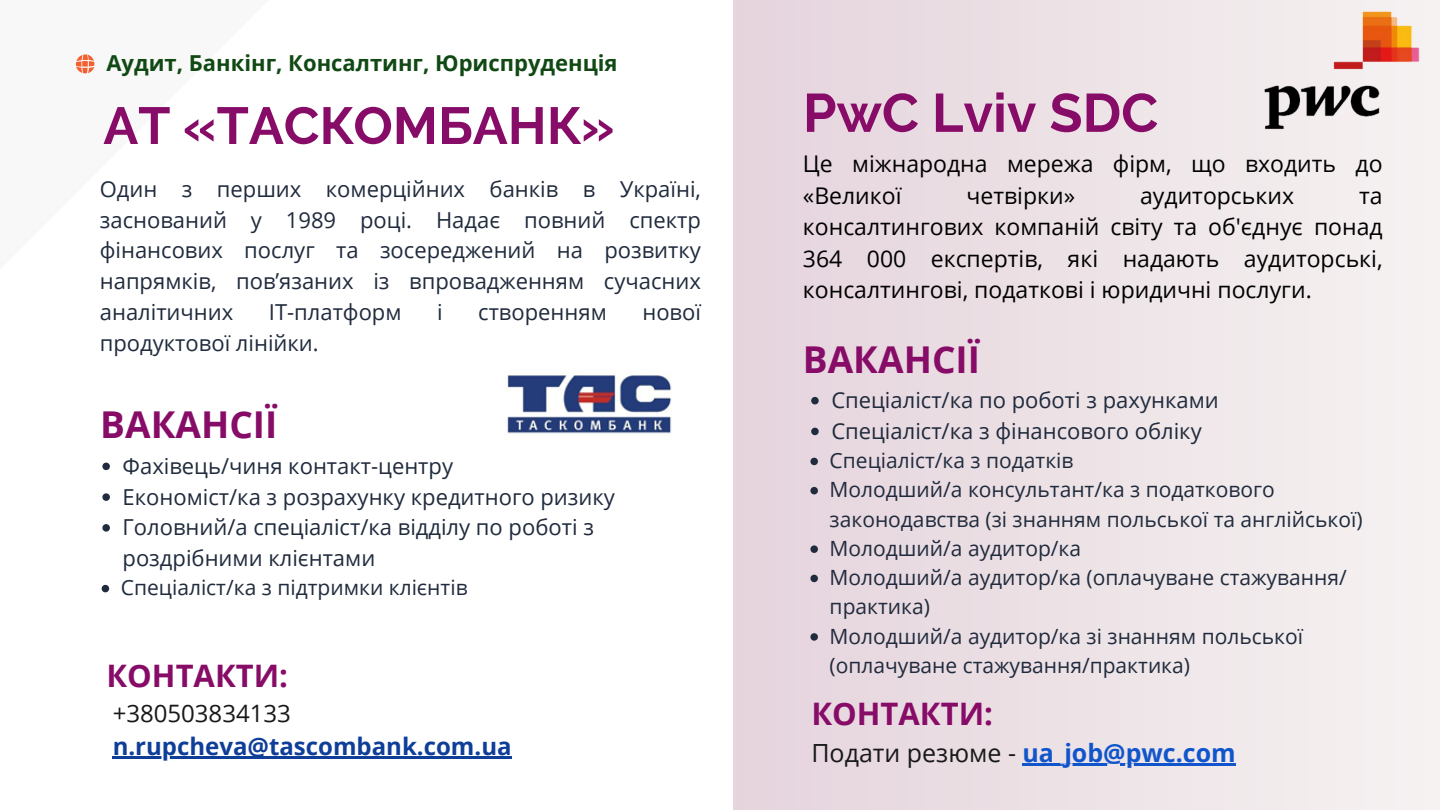
<style>
.page{position:relative;width:1440px;height:810px;background:#fff}
.page>*{position:absolute;margin:0;border:0;box-sizing:border-box;transform-origin:0 0}
.t1{font:700 54px "Raleway";color:#870c68}
.t2{font:700 52px "Raleway";color:#870c68}
.t3{font:700 37px "Open Sans";color:#870c68}
.t4{font:700 31px "Open Sans";color:#870c68}
.t5{font:700 25px "Open Sans";color:#15c}
.t6{font:700 24px "Open Sans";color:#0f3e99}
.t7{font:24px "Open Sans";color:#181818}
.t8{font:23px/31.5px "Open Sans";color:#000}
.t9{font:22px/30.8px "Open Sans";color:#202b3d;text-align:justify}
.t10{font:700 22px "Open Sans";color:#114914}
.t11{font:21px/29.2px "Open Sans";color:#202b3d}
.s1{font-weight:400;color:#181818}
</style>
<div class="page">
<svg style="left:76px;top:54px;width:18px;height:19px"></svg>
<div style="left:733px;top:0;width:706px;height:810px;background:linear-gradient(to right,#e5d3dc,#f6f2f1)"></div>
<img style="left:506px;top:373px;width:166px;height:61px">
<img style="left:1258px;top:0;width:168px;height:165px">
<svg style="left:102px;top:463px;width:8px;height:7px"></svg>
<svg style="left:102px;top:493px;width:8px;height:8px"></svg>
<svg style="left:102px;top:524px;width:8px;height:8px"></svg>
<svg style="left:102px;top:585px;width:7px;height:7px"></svg>
<hr style="left:113px;top:756px;width:399px;height:3px;background:#0f3e99">
<svg style="left:811px;top:397px;width:8px;height:7px"></svg>
<svg style="left:811px;top:428px;width:8px;height:7px"></svg>
<svg style="left:810px;top:458px;width:8px;height:7px"></svg>
<svg style="left:810px;top:487px;width:8px;height:7px"></svg>
<svg style="left:810px;top:545px;width:8px;height:8px"></svg>
<svg style="left:810px;top:575px;width:8px;height:7px"></svg>
<svg style="left:810px;top:633px;width:8px;height:8px"></svg>
<hr style="left:1023px;top:764px;width:213px;height:2px;background:#15c">
<p class="t10" style="left:106px;top:48px;width:513px">Аудит, Банкінг, Консалтинг, Юриспруденція</p>
<h5 class="t2" style="left:103px;top:95px;width:513px">АТ «ТАСКОМБАНК»</h5>
<h1 class="t9" style="left:100px;top:173px;width:603px">Один з перших комерційних банків в Україні, заснований у 1989 році. Надає повний спектр фінансових послуг та зосереджений на розвитку напрямків, пов’язаних із впровадженням сучасних аналітичних</h1>
<h1 class="t9" style="left:269px;top:296px;width:134px">IT-платформ</h1>
<h1 class="t9" style="left:437px;top:296px;width:7px">і</h1>
<h1 class="t9" style="left:478px;top:296px;width:130px">створенням</h1>
<h1 class="t9" style="left:642px;top:296px;width:60px">нової</h1>
<h1 class="t9" style="left:100px;top:327px;width:220px">продуктової лінійки.</h1>
<p class="t3" style="left:100px;top:399px;width:179px">ВАКАНСІЇ</p>
<p class="t9" style="left:123px;top:450px;width:332px">Фахівець/чиня контакт-центру</p>
<p class="t9" style="left:123px;top:481px;width:494px">Економіст/ка з розрахунку кредитного ризику</p>
<h3 class="t9" style="left:123px;top:511px;width:473px">Головний/а спеціаліст/ка відділу по роботі з роздрібними клієнтами</h3>
<p class="t11" style="left:121px;top:573px;width:348px">Спеціаліст/ка з підтримки клієнтів</p>
<p class="t4" style="left:106px;top:654px;width:183px">КОНТАКТИ:</p>
<p class="t7" style="left:113px;top:696px;width:180px">+380503834133</p>
<p class="t6" style="left:113px;top:729px;width:400px">n.rupcheva@tascombank.com.ua</p>
<h4 class="t1" style="left:803px;top:81px;width:357px">PwC Lviv SDC</h4>
<p class="t8" style="left:803px;top:148px;width:581px">Це міжнародна мережа фірм, що входить до «Великої</p>
<p class="t8" style="left:967px;top:179px;width:110px">четвірки»</p>
<p class="t8" style="left:1140px;top:179px;width:155px">аудиторських</p>
<p class="t8" style="left:803px;top:179px;width:581px;text-align:justify;text-indent:556px">та консалтингових компаній світу та об'єднує понад 364 000 експертів, які надають аудиторські, консалтингові, податкові і юридичні послуги.</p>
<p class="t3" style="left:803px;top:333px;width:179px">ВАКАНСІЇ</p>
<h2 class="t9" style="left:831px;top:384px;width:389px">Спеціаліст/ка по роботі з рахунками</h2>
<h4 class="t9" style="left:831px;top:415px;width:372px">Спеціаліст/ка з фінансового обліку</h4>
<h3 class="t11" style="left:830px;top:445px;width:245px">Спеціаліст/ка з податків</h3>
<p class="t11" style="left:830px;top:475px;width:534px">Молодший/а консультант/ка з податкового законодавства (зі знанням польської та англійської)</p>
<p class="t11" style="left:830px;top:533px;width:253px">Молодший/а аудитор/ка</p>
<p class="t11" style="left:830px;top:562px;width:519px">Молодший/а аудитор/ка (оплачуване стажування/ практика)</p>
<p class="t11" style="left:830px;top:621px;width:475px">Молодший/а аудитор/ка зі знанням польської (оплачуване стажування/практика)</p>
<p class="t4" style="left:811px;top:692px;width:183px">КОНТАКТИ:</p>
<p class="t5" style="left:811px;top:736px;width:426px"><span class="s1">Подати резюме -</span> ua_job@pwc.com</p>
</div>
